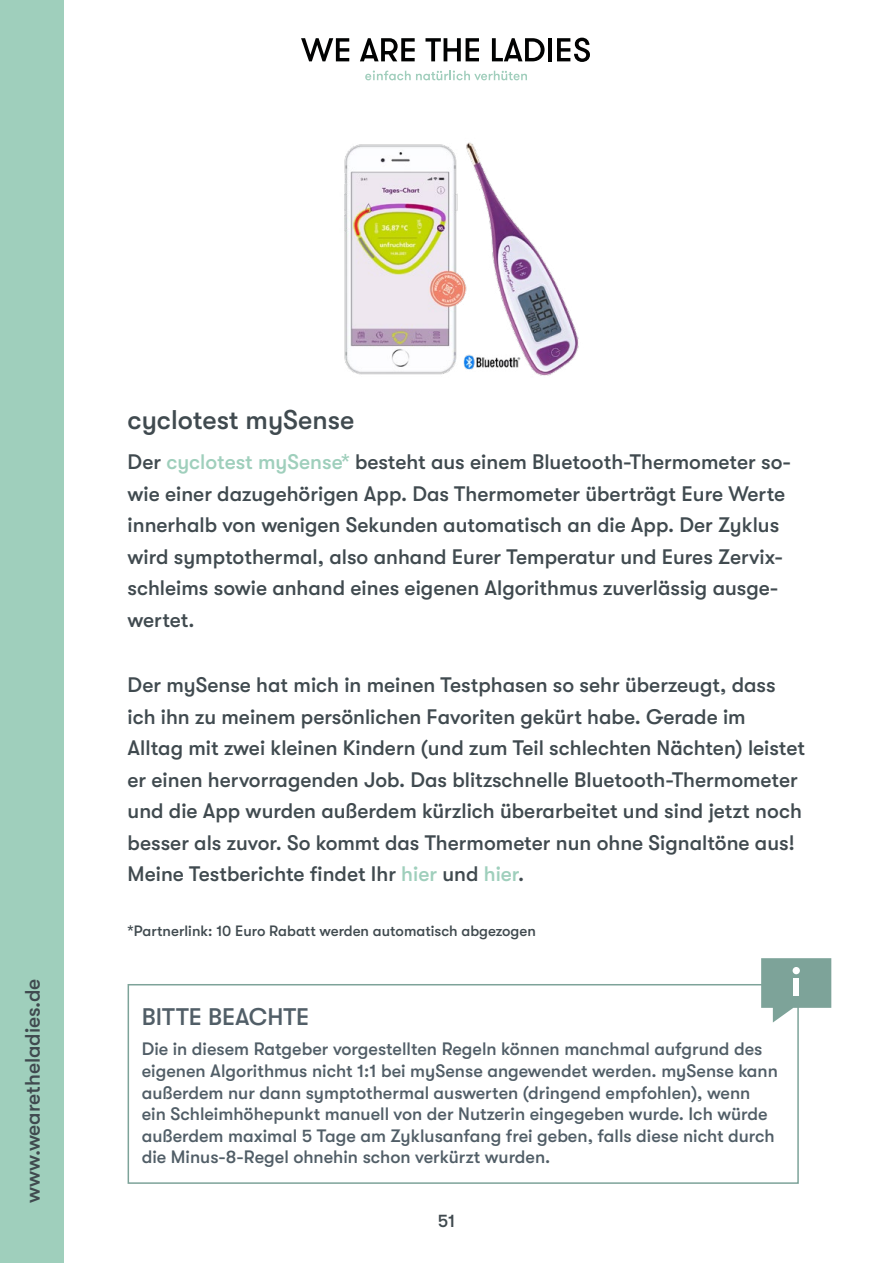
<style>
.page{position:relative;width:893px;height:1263px;background:#fff}
.page>*{position:absolute;margin:0;border:0;box-sizing:border-box;transform-origin:0 0}
.t1{font:500 27px "GT Walsheim";color:#404a4f}
.t2{font:500 24px "GT Walsheim";color:#515e67}
.t3{font:500 21px/31.5px "GT Walsheim";color:#404a4f}
.t4{font:500 18px/21.6px "GT Walsheim";color:#515e67}
.t5{font:500 18px "GT Walsheim";color:#404a4f}
.t6{font:500 15px "GT Walsheim";color:#404a4f}
.s1{color:#9fcfbc}
</style>
<div class="page">
<div style="left:0;top:0;width:64px;height:1263px;background:#9fcfbc"></div>
<svg style="left:301px;top:38px;width:48px;height:23px"></svg>
<svg style="left:360px;top:38px;width:55px;height:23px"></svg>
<svg style="left:425px;top:38px;width:54px;height:23px"></svg>
<svg style="left:492px;top:38px;width:53px;height:23px"></svg>
<hr style="left:548px;top:38px;width:4px;height:23px;background:#010202">
<svg style="left:557px;top:38px;width:33px;height:24px"></svg>
<svg style="left:365px;top:70px;width:162px;height:10px"></svg>
<img style="left:344px;top:142px;width:235px;height:234px">
<div style="left:128px;top:984px;width:671px;height:200px;border:2px solid #7da399"></div>
<svg style="left:761px;top:958px;width:70px;height:64px"></svg>
<div style="left:793px;top:979px;width:6px;height:17px;background:#fff"></div>
<div style="left:793px;top:967px;width:7px;height:7px;background:#fff;border-radius:50%"></div>
<p class="t3" style="left:17px;top:1203px;width:226px;rotate:-90deg">www.wearetheladies.de</p>
<p class="t1" style="left:128px;top:405px;width:228px">cyclotest mySense</p>
<p class="t3" style="left:128px;top:446px;width:665px">Der <span class="s1">cyclotest mySense*</span> besteht aus einem Bluetooth-Thermometer so&shy;wie einer dazugehörigen App. Das Thermometer überträgt Eure Werte innerhalb von wenigen Sekunden automatisch an die App. Der Zyklus wird symptothermal, also anhand Eurer Temperatur und Eures Zervix&shy;schleims sowie anhand eines eigenen Algorithmus zuverlässig ausge&shy;wertet.</p>
<p class="t3" style="left:128px;top:669px;width:679px">Der mySense hat mich in meinen Testphasen so sehr überzeugt, dass ich ihn zu meinem persönlichen Favoriten gekürt habe. Gerade im Alltag mit zwei kleinen Kindern (und zum Teil schlechten Nächten) leistet er einen hervorragenden Job. Das blitzschnelle Bluetooth-Thermometer und die App wurden außerdem kürzlich überarbeitet und sind jetzt noch besser als zuvor. So kommt das Thermometer nun ohne Signaltöne aus!<br>Meine Testberichte findet Ihr <span class="s1">hier</span> und <span class="s1">hier</span>.</p>
<p class="t6" style="left:128px;top:923px;width:410px">*Partnerlink: 10 Euro Rabatt werden automatisch abgezogen</p>
<p class="t2" style="left:142px;top:1003px;width:169px">BITTE BEACHTE</p>
<p class="t4" style="left:142px;top:1038px;width:637px">Die in diesem Ratgeber vorgestellten Regeln können manchmal aufgrund des eigenen Algorithmus nicht 1:1 bei mySense angewendet werden. mySense kann außerdem nur dann symptothermal auswerten (dringend empfohlen), wenn ein Schleimhöhepunkt manuell von der Nutzerin eingegeben wurde. Ich würde außerdem maximal 5 Tage am Zyklusanfang frei geben, falls diese nicht durch die Minus-8-Regel ohnehin schon verkürzt wurden.</p>
<p class="t5" style="left:438px;top:1211px;width:19px">51</p>
</div>
